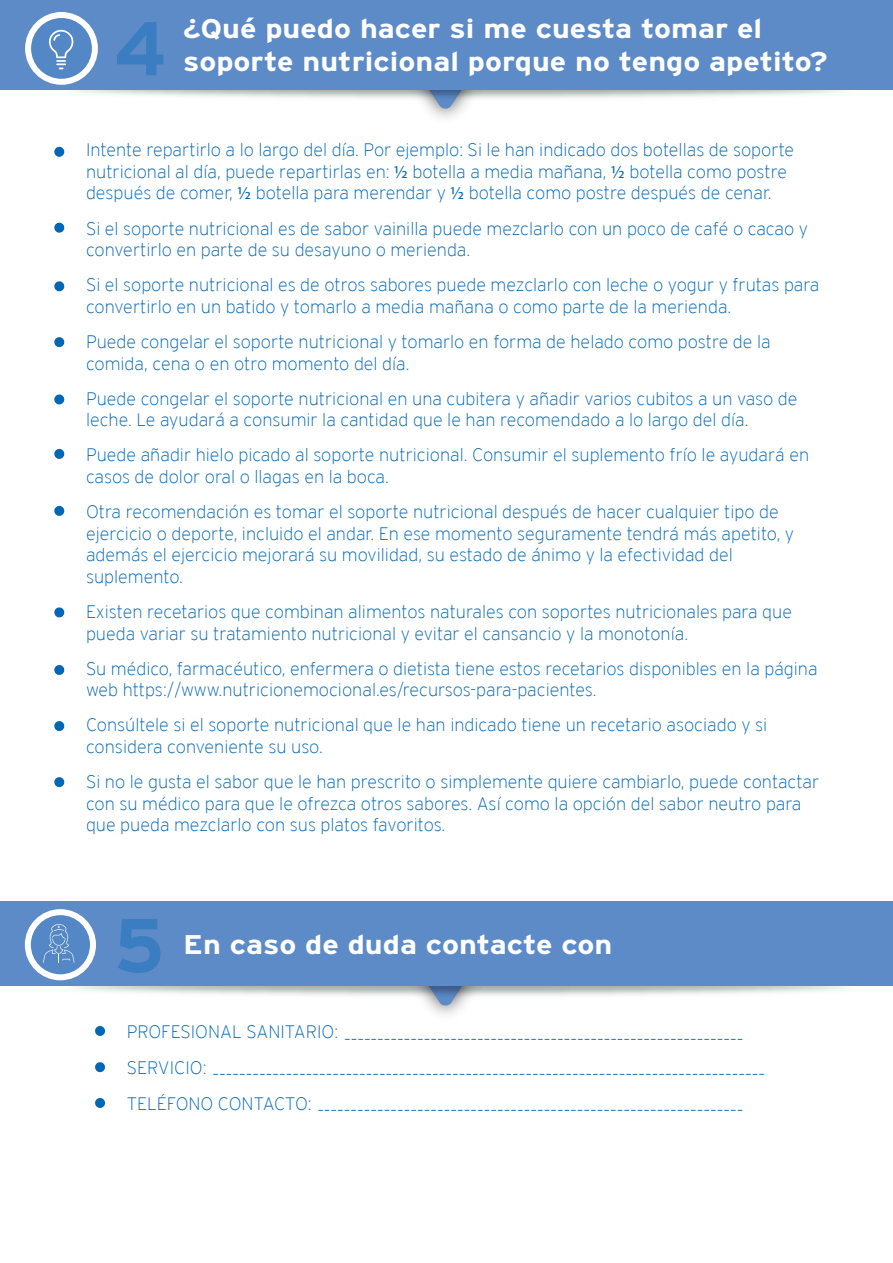
<style>
.page{position:relative;width:893px;height:1263px;background:#fff}
.page>*{position:absolute;margin:0;border:0;box-sizing:border-box;transform-origin:0 0}
.t1{font:700 75.75px "Interstate";color:#3a7dc1}
.t2{font:700 27px/32.4px "Interstate";color:#fff;scale:1.13 1}
.t3{font:200 21px "Interstate";color:#0167b4}
.t4{font:200 18px/21.6px "Interstate";color:#0167b4}
.s1{font-family:"Myriad Pro";font-weight:400}
</style>
<div class="page">
<svg style="left:54px;top:149px;width:11px;height:8px"></svg>
<svg style="left:54px;top:505px;width:11px;height:11px"></svg>
<svg style="left:54px;top:222px;width:11px;height:11px"></svg>
<svg style="left:54px;top:394px;width:11px;height:11px"></svg>
<svg style="left:54px;top:665px;width:11px;height:10px"></svg>
<svg style="left:54px;top:607px;width:11px;height:11px"></svg>
<svg style="left:54px;top:721px;width:11px;height:10px"></svg>
<svg style="left:54px;top:777px;width:11px;height:11px"></svg>
<svg style="left:54px;top:337px;width:11px;height:11px"></svg>
<svg style="left:54px;top:448px;width:11px;height:11px"></svg>
<svg style="left:54px;top:281px;width:11px;height:11px"></svg>
<img style="left:13px;top:89px;width:880px;height:60px">
<div style="left:0;top:0;width:893px;height:89px;background:#5c8bc8"></div>
<svg style="left:28px;top:15px;width:67px;height:67px"></svg>
<div style="left:25px;top:12px;width:73px;height:73px;border:6px solid #fff;border-radius:50%"></div>
<svg style="left:48px;top:29px;width:26px;height:40px"></svg>
<svg style="left:95px;top:1062px;width:10px;height:11px"></svg>
<svg style="left:95px;top:1098px;width:10px;height:10px"></svg>
<img style="left:75px;top:986px;width:769px;height:50px">
<div style="left:0;top:901px;width:893px;height:85px;background:#5c8bc8"></div>
<svg style="left:28px;top:912px;width:65px;height:65px"></svg>
<div style="left:25px;top:909px;width:71px;height:71px;border:6px solid #fff;border-radius:50%"></div>
<svg style="left:43px;top:924px;width:32px;height:39px"></svg>
<h1 class="t1" style="left:114px;top:6px;width:54px">4</h1>
<h2 class="t2" style="left:183px;top:12px;width:572px">¿Qué puedo hacer si me cuesta tomar el soporte nutricional porque no tengo apetito?</h2>
<p class="t4" style="left:86px;top:139px;width:710px">Intente repartirlo a lo largo del día. Por ejemplo: Si le han indicado dos botellas de soporte nutricional al día, puede repartirlas en: <span class="s1">½</span> botella a media mañana, <span class="s1">½</span> botella como postre después de comer, <span class="s1">½</span> botella para merendar y <span class="s1">½</span> botella como postre después de cenar.</p>
<p class="t4" style="left:86px;top:217px;width:723px">Si el soporte nutricional es de sabor vainilla puede mezclarlo con un poco de café o cacao y convertirlo en parte de su desayuno o merienda.</p>
<p class="t4" style="left:86px;top:274px;width:735px">Si el soporte nutricional es de otros sabores puede mezclarlo con leche o yogur y frutas para convertirlo en un batido y tomarlo a media mañana o como parte de la merienda.</p>
<p class="t4" style="left:86px;top:331px;width:686px">Puede congelar el soporte nutricional y tomarlo en forma de helado como postre de la comida, cena o en otro momento del día.</p>
<p class="t4" style="left:86px;top:387px;width:713px">Puede congelar el soporte nutricional en una cubitera y añadir varios cubitos a un vaso de leche. Le ayudará a consumir la cantidad que le han recomendado a lo largo del día.</p>
<p class="t4" style="left:86px;top:444px;width:725px">Puede añadir hielo picado al soporte nutricional. Consumir el suplemento frío le ayudará en casos de dolor oral o llagas en la boca.</p>
<p class="t4" style="left:86px;top:501px;width:710px">Otra recomendación es tomar el soporte nutricional después de hacer cualquier tipo de ejercicio o deporte, incluido el andar. En ese momento seguramente tendrá más apetito, y además el ejercicio mejorará su movilidad, su estado de ánimo y la efectividad del suplemento.</p>
<p class="t4" style="left:86px;top:601px;width:707px">Existen recetarios que combinan alimentos naturales con soportes nutricionales para que pueda variar su tratamiento nutricional y evitar el cansancio y la monotonía.</p>
<p class="t4" style="left:86px;top:657px;width:733px">Su médico, farmacéutico, enfermera o dietista tiene estos recetarios disponibles en la página web https://www.nutricionemocional.es/recursos-para-pacientes.</p>
<p class="t4" style="left:86px;top:714px;width:683px">Consúltele si el soporte nutricional que le han indicado tiene un recetario asociado y si considera conveniente su uso.</p>
<p class="t4" style="left:86px;top:771px;width:735px">Si no le gusta el sabor que le han prescrito o simplemente quiere cambiarlo, puede contactar con su médico para que le ofrezca otros sabores. Así como la opción del sabor neutro para que pueda mezclarlo con sus platos favoritos.</p>
<h1 class="t1" style="left:114px;top:903px;width:52px">5</h1>
<h2 class="t2" style="left:183px;top:928px;width:381px">En caso de duda contacte con</h2>
<p class="t4" style="left:127px;top:1014px;width:213px;line-height:36px">PROFESIONAL SANITARIO:<br>SERVICIO:<br>TELÉFONO CONTACTO:</p>
<p class="t3" style="left:344px;top:1028px;width:401px">------------------------------------------------------------</p>
<p class="t3" style="left:213px;top:1063px;width:554px">-----------------------------------------------------------------------------------</p>
<p class="t3" style="left:317px;top:1099px;width:428px">----------------------------------------------------------------</p>
</div>
